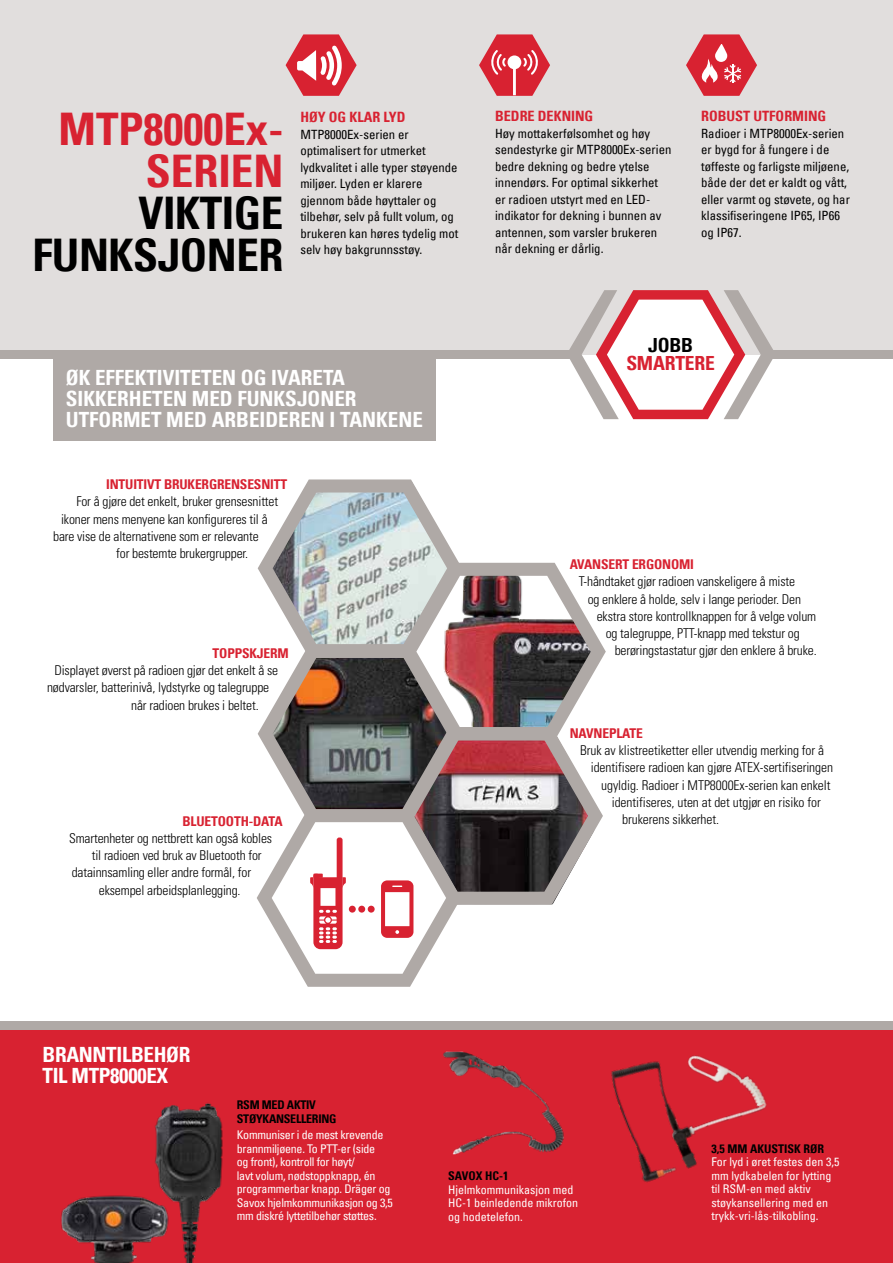
<style>
.page{position:relative;width:893px;height:1263px;background:#fff}
.page>*{position:absolute;margin:0;border:0;box-sizing:border-box;transform-origin:0 0}
.t1{font:700 condensed 45px/42px "Univers LT";letter-spacing:-.01em;color:#000;text-align:right}
.t2{font:700 condensed 45px/42px "Univers LT";color:#d82231;text-align:right}
.t3{font:700 condensed 21px/21px "Univers LT";color:#fff}
.t4{font:700 condensed 19.5px "Univers LT";letter-spacing:-.01em;color:#d82231}
.t5{font:700 condensed 19.5px "Univers LT";color:#000}
.t6{font:700 condensed 14.25px "Univers LT";color:#d82231}
.t7{font:300 condensed 13.5px "Univers";letter-spacing:-.01em;color:#000}
.t8{font:700 condensed 13.5px "Univers LT";letter-spacing:-.01em;color:#d82231}
.t9{font:condensed 12.75px/16.5px "Univers LT";color:#000}
.t10{font:condensed 12px/13.5px "Univers LT";letter-spacing:-.02em;color:#fff}
.t11{font:condensed 12px/13.5px "Univers LT";color:#fff}
.t12{font:700 condensed 12px/13.5px "Univers LT";letter-spacing:-.02em;color:#000}
.t13{font:700 condensed 12px "Univers LT";color:#000}
</style>
<div class="page">
<div style="left:0;top:0;width:893px;height:355px;background:#e1dedd"></div>
<svg style="left:286px;top:34px;width:71px;height:62px"></svg>
<svg style="left:479px;top:34px;width:71px;height:62px"></svg>
<svg style="left:686px;top:34px;width:71px;height:62px"></svg>
<div style="left:0;top:1030px;width:893px;height:233px;background:#d82231"></div>
<div style="left:0;top:1021px;width:893px;height:9px;background:#afa9a6"></div>
<div style="left:766px;top:350px;width:127px;height:9px;background:#afa9a6"></div>
<svg style="left:569px;top:290px;width:204px;height:129px"></svg>
<div style="left:0;top:350px;width:580px;height:9px;background:#afa9a6"></div>
<div style="left:53px;top:357px;width:383px;height:84px;background:#afa9a6"></div>
<img style="left:443px;top:1051px;width:121px;height:104px">
<img style="left:611px;top:1055px;width:156px;height:128px">
<svg style="left:257px;top:479px;width:349px;height:508px"></svg>
<img style="left:60px;top:1195px;width:91px;height:68px">
<img style="left:151px;top:1103px;width:72px;height:160px">
<h1 class="t2" style="left:59px;top:108px;width:226px">MTP8000Ex-<br>SERIEN</h1>
<h1 class="t1" style="left:32px;top:192px;width:253px">VIKTIGE<br>FUNKSJONER</h1>
<p class="t6" style="left:300px;top:108px;width:107px">HØY OG KLAR LYD</p>
<p class="t9" style="left:300px;top:126px;width:159px">MTP8000Ex-serien er optimalisert for utmerket lydkvalitet i alle typer støyende miljøer. Lyden er klarere gjennom både høyttaler og tilbehør, selv på fullt volum, og brukeren kan høres tydelig mot selv høy bakgrunnsstøy.</p>
<h2 class="t3" style="left:66px;top:367px;width:358px">ØK EFFEKTIVITETEN OG IVARETA<br>SIKKERHETEN MED FUNKSJONER<br>UTFORMET MED ARBEIDEREN I TANKENE</h2>
<p class="t8" style="left:106px;top:476px;width:183px">INTUITIVT BRUKERGRENSESNITT</p>
<p class="t7" style="left:76px;top:494px;width:203px">For å gjøre det enkelt, bruker grensesnittet</p>
<p class="t7" style="left:61px;top:511px;width:208px">ikoner mens menyene kan konfigureres til å</p>
<p class="t7" style="left:53px;top:528px;width:207px">bare vise de alternativene som er relevante</p>
<p class="t7" style="left:116px;top:545px;width:133px">for bestemte brukergrupper.</p>
<p class="t8" style="left:213px;top:645px;width:78px">TOPPSKJERM</p>
<p class="t7" style="left:54px;top:662px;width:225px">Displayet øverst på radioen gjør det enkelt å se</p>
<p class="t7" style="left:47px;top:679px;width:224px">nødvarsler, batterinivå, lydstyrke og talegruppe</p>
<p class="t7" style="left:131px;top:697px;width:129px">når radioen brukes i beltet.</p>
<p class="t6" style="left:495px;top:107px;width:100px">BEDRE DEKNING</p>
<p class="t9" style="left:495px;top:125px;width:178px">Høy mottakerfølsomhet og høy sendestyrke gir MTP8000Ex-serien bedre dekning og bedre ytelse innendørs. For optimal sikkerhet er radioen utstyrt med en LED&shy;indikator for dekning i bunnen av antennen, som varsler brukeren når dekning er dårlig.</p>
<p class="t6" style="left:701px;top:107px;width:127px">ROBUST UTFORMING</p>
<p class="t9" style="left:701px;top:125px;width:150px">Radioer i MTP8000Ex-serien er bygd for å fungere i de tøffeste og farligste miljøene, både der det er kaldt og vått, eller varmt og støvete, og har klassifiseringene IP65, IP66 og IP67.</p>
<h3 class="t5" style="left:648px;top:333px;width:46px">JOBB</h3>
<h3 class="t4" style="left:626px;top:351px;width:90px">SMARTERE</h3>
<p class="t8" style="left:570px;top:556px;width:126px">AVANSERT ERGONOMI</p>
<p class="t7" style="left:579px;top:573px;width:218px">T-håndtaket gjør radioen vanskeligere å miste</p>
<p class="t7" style="left:588px;top:591px;width:215px">og enklere å holde, selv i lange perioder. Den</p>
<p class="t7" style="left:597px;top:608px;width:221px">ekstra store kontrollknappen for å velge volum</p>
<p class="t7" style="left:606px;top:625px;width:195px">og talegruppe, PTT-knapp med tekstur og</p>
<p class="t7" style="left:615px;top:642px;width:203px">berøringstastatur gjør den enklere å bruke.</p>
<p class="t8" style="left:570px;top:725px;width:75px">NAVNEPLATE</p>
<p class="t7" style="left:580px;top:742px;width:245px">Bruk av klistreetiketter eller utvendig merking for å</p>
<p class="t7" style="left:591px;top:759px;width:244px">identifisere radioen kan gjøre ATEX-sertifiseringen</p>
<p class="t7" style="left:601px;top:777px;width:231px">ugyldig. Radioer i MTP8000Ex-serien kan enkelt</p>
<p class="t7" style="left:612px;top:794px;width:211px">identifiseres, uten at det utgjør en risiko for</p>
<p class="t8" style="left:183px;top:812px;width:102px">BLUETOOTH-DATA</p>
<p class="t7" style="left:622px;top:811px;width:98px">brukerens sikkerhet.</p>
<p class="t7" style="left:69px;top:830px;width:204px">Smartenheter og nettbrett kan også kobles</p>
<p class="t7" style="left:92px;top:847px;width:171px">til radioen ved bruk av Bluetooth for</p>
<p class="t7" style="left:72px;top:864px;width:181px">datainnsamling eller andre formål, for</p>
<p class="t7" style="left:99px;top:882px;width:143px">eksempel arbeidsplanlegging.</p>
<h2 class="t3" style="left:43px;top:1043px;width:149px">BRANNTILBEHØR<br>TIL MTP8000EX</h2>
<p class="t12" style="left:237px;top:1098px;width:101px">RSM MED AKTIV<br>STØYKANSELLERING</p>
<p class="t10" style="left:237px;top:1128px;width:158px">Kommuniser i de mest krevende brannmiljøene. To PTT-er (side<br>og front), kontroll for høyt/<br>lavt volum, nødstoppknapp, én programmerbar knapp. Dräger og<br>Savox hjelmkommunikasjon og 3,5 mm diskré lyttetilbehør støttes.</p>
<p class="t12" style="left:448px;top:1169px;width:62px">SAVOX HC-1</p>
<p class="t11" style="left:448px;top:1182px;width:131px">Hjelmkommunikasjon med<br>HC-1 beinledende mikrofon og hodetelefon.</p>
<p class="t13" style="left:711px;top:1141px;width:114px">3,5 MM AKUSTISK RØR</p>
<p class="t11" style="left:711px;top:1155px;width:129px">For lyd i øret festes den 3,5 mm lydkabelen for lytting til RSM-en med aktiv støykansellering med en trykk-vri-lås-tilkobling.</p>
</div>
